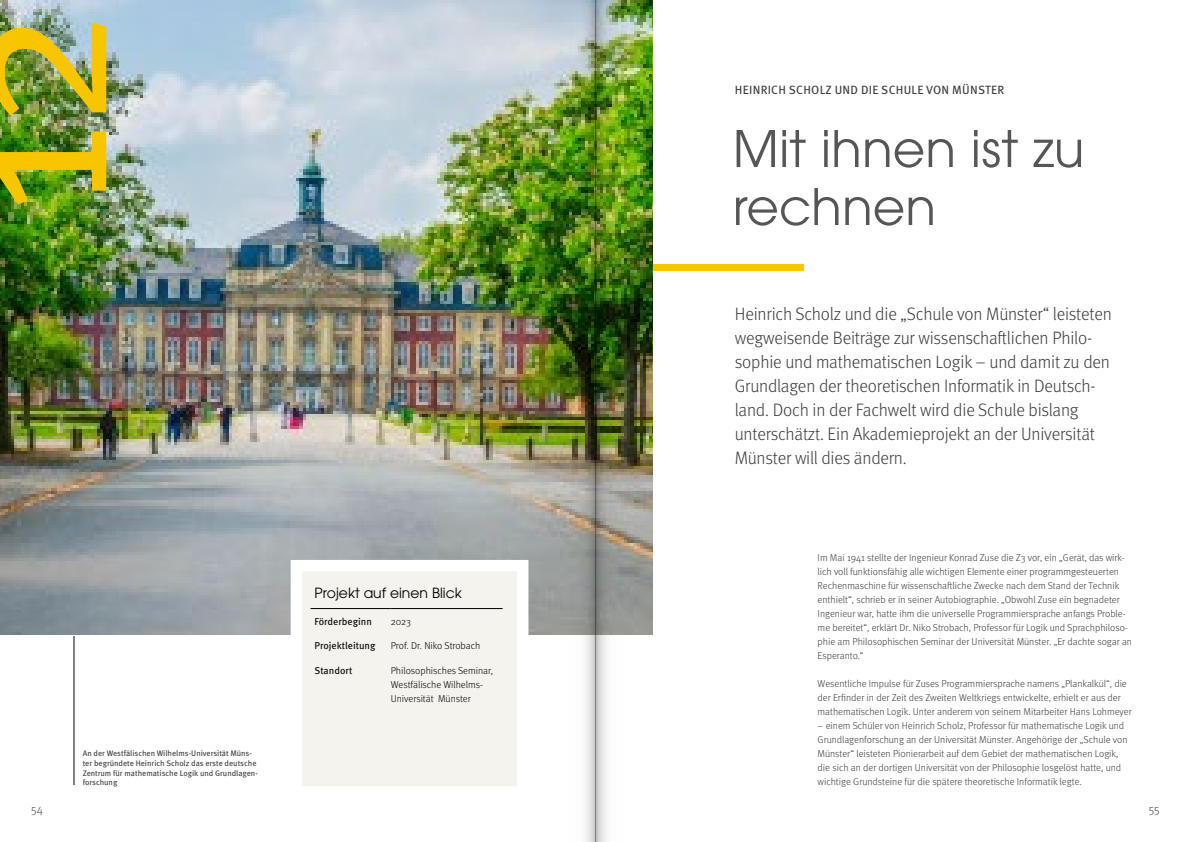
<style>
.page{position:relative;width:1191px;height:842px;background:#fff}
.page>*{position:absolute;margin:0;border:0;box-sizing:border-box;transform-origin:0 0}
.t1{font:225.4px "Meta Pro Norm";color:#f8c600}
.t2{font:50px/58px "ITC Avant Garde Pro";letter-spacing:.005em;color:#565656}
.t3{font:300 18px/24px "Meta Pro";letter-spacing:-.01em;color:#3b3b3a}
.t4{font:14px "ITC Avant Garde Pro";color:#000}
.t5{font:12px "Meta Pro";letter-spacing:.02em;color:#3b3b3a}
.t6{font:300 12px "Meta Pro";color:#494948}
.t7{font:300 10px/14px "Meta Pro";color:#3b3b3a}
.t8{font:300 10px/14px "Meta Pro";color:#000}
.t9{font:10px "Meta Pro";color:#000}
.t10{font:8px/9.6px "Meta Pro";color:#3b3b3a}
</style>
<div class="page">
<img style="left:0;top:0;width:652px;height:634px">
<hr style="left:74px;top:636px;width:1px;height:149px;background:#000">
<div style="left:291px;top:560px;width:237px;height:238px;background:#f4f3ed;border:11px solid #fff"></div>
<hr style="left:310px;top:608px;width:81px;height:1px;background:#000">
<hr style="left:391px;top:608px;width:111px;height:1px;background:#000">
<div style="left:652px;top:265px;width:151px;height:6px;background:#f8c600"></div>
<img style="left:595px;top:0;width:37px;height:842px">
<img style="left:558px;top:0;width:37px;height:842px">
<h1 class="t1" style="left:-142px;top:217px;width:212px;rotate:-90deg">12</h1>
<p class="t10" style="left:83px;top:748px;width:177px">An der Westfälischen Wilhelms-Universität Müns&shy;ter begründete Heinrich Scholz das erste deutsche Zentrum für mathematische Logik und Grundlagen&shy;forschung</p>
<h3 class="t4" style="left:314px;top:584px;width:149px">Projekt auf einen Blick</h3>
<p class="t9" style="left:314px;top:613px;width:59px">Förderbeginn</p>
<p class="t8" style="left:391px;top:614px;width:22px">2023</p>
<p class="t9" style="left:314px;top:638px;width:62px">Projektleitung</p>
<p class="t8" style="left:391px;top:638px;width:91px">Prof. Dr. Niko Strobach</p>
<p class="t9" style="left:314px;top:662px;width:39px">Standort</p>
<p class="t8" style="left:391px;top:663px;width:104px">Philosophisches Seminar,<br>Westfälische Wilhelms-<br>Universität Münster</p>
<p class="t5" style="left:735px;top:81px;width:271px">HEINRICH SCHOLZ UND DIE SCHULE VON MÜNSTER</p>
<h2 class="t2" style="left:733px;top:119px;width:353px">Mit ihnen ist zu rechnen</h2>
<p class="t3" style="left:735px;top:301px;width:379px">Heinrich Scholz und die „Schule von Münster“ leisteten wegweisende Beiträge zur wissenschaftlichen Philo&shy;sophie und mathematischen Logik – und damit zu den Grundlagen der theoretischen Informatik in Deutsch&shy;land. Doch in der Fachwelt wird die Schule bislang unterschätzt. Ein Akademieprojekt an der Universität Münster will dies ändern.</p>
<p class="t7" style="left:817px;top:550px;width:316px">Im Mai 1941 stellte der Ingenieur Konrad Zuse die Z3 vor, ein „Gerät, das wirk&shy;lich voll funktionsfähig alle wichtigen Elemente einer programmgesteuerten Rechenmaschine für wissenschaftliche Zwecke nach dem Stand der Technik enthielt“, schrieb er in seiner Autobiographie. „Obwohl Zuse ein begnadeter Ingenieur war, hatte ihm die universelle Programmiersprache anfangs Proble&shy;me bereitet“, erklärt Dr. Niko Strobach, Professor für Logik und Sprachphiloso&shy;phie am Philosophischen Seminar der Universität Münster. „Er dachte sogar an Esperanto.“</p>
<p class="t7" style="left:817px;top:676px;width:316px">Wesentliche Impulse für Zuses Programmiersprache namens „Plankalkül“, die der Erfinder in der Zeit des Zweiten Weltkriegs entwickelte, erhielt er aus der mathematischen Logik. Unter anderem von seinem Mitarbeiter Hans Lohmeyer</p>
<p class="t7" style="left:817px;top:718px;width:311px">– einem Schüler von Heinrich Scholz, Professor für mathematische Logik und Grundlagenforschung an der Universität Münster. Angehörige der „Schule von Münster“ leisteten Pionierarbeit auf dem Gebiet der mathematischen Logik, die sich an der dortigen Universität von der Philosophie losgelöst hatte, und wichtige Grundsteine für die spätere theoretische Informatik legte.</p>
<p class="t6" style="left:31px;top:800px;width:13px">54</p>
<p class="t6" style="left:1148px;top:800px;width:12px">55</p>
</div>
